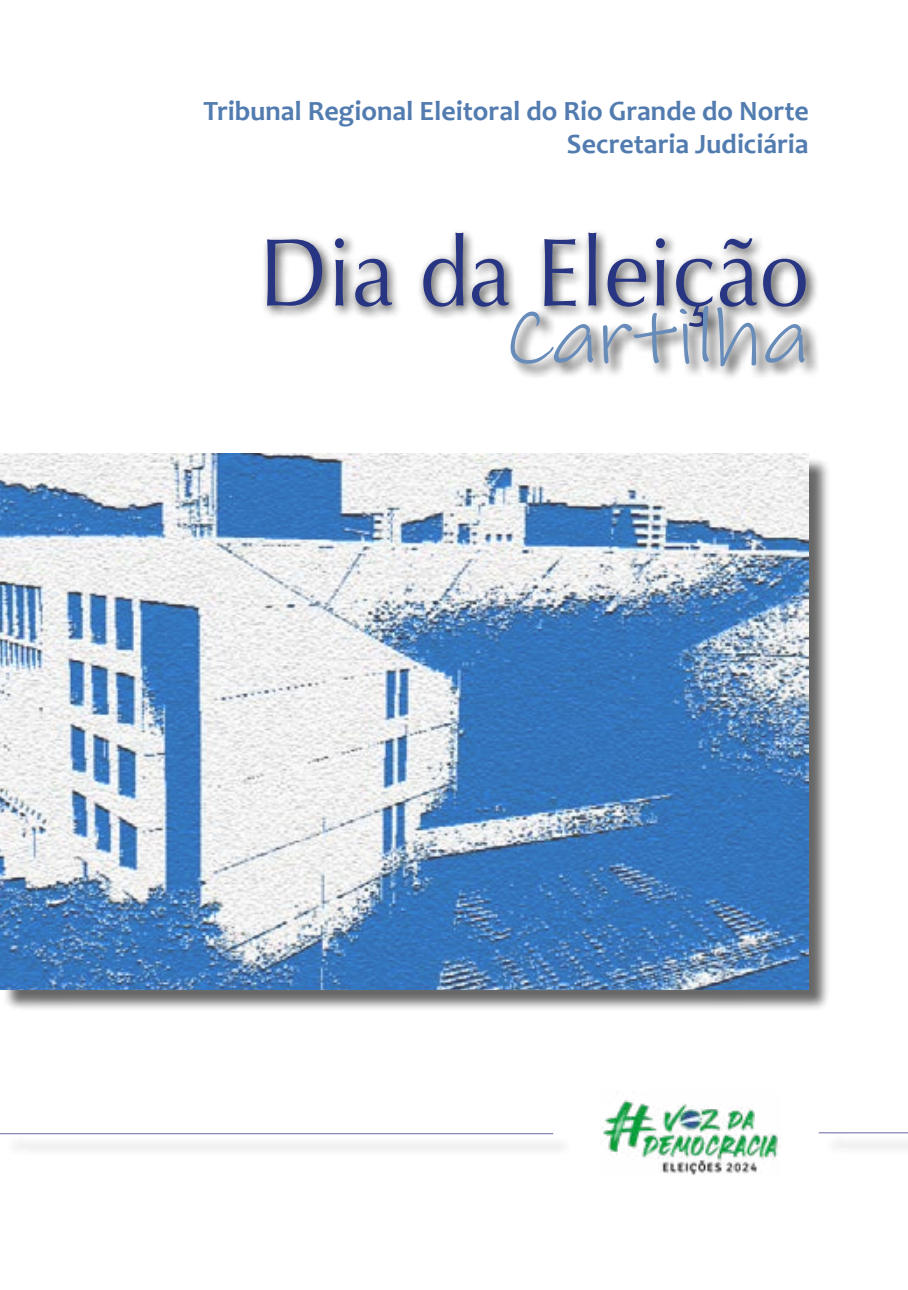
<style>
.page{position:relative;width:908px;height:1290px;background:#fff}
.page>*{position:absolute;margin:0;border:0;box-sizing:border-box;transform-origin:0 0}
.t1{font:96.25px "Optima";color:#283583;scale:.91 1}
.t2{font:78.75px "Ink Free";color:#688cba;scale:1.11 1}
.t3{font:700 28px/33.6px "Candara";color:#527cb0;text-align:right}
</style>
<div class="page">
<div style="left:3px;top:457px;width:828px;height:555px;background:#000;opacity:.75"></div>
<img style="left:0;top:454px;width:809px;height:536px">
<img style="left:602px;top:1100px;width:176px;height:75px">
<div style="left:5px;top:1136px;width:568px;height:19px;background:#f6f6f6"></div>
<hr style="left:0;top:1133px;width:553px;height:1px;background:#6565a4">
<div style="left:823px;top:1135px;width:85px;height:19px;background:#f7f7f7"></div>
<hr style="left:819px;top:1132px;width:89px;height:1px;background:#6565a4">
<div style="left:261px;top:229px;width:559px;height:110px;background:#000;opacity:.75"></div>
<div style="left:509px;top:304px;width:311px;height:79px;background:#000;opacity:.75"></div>
<p class="t3" style="left:203px;top:93px;width:607px">Tribunal Regional Eleitoral do Rio Grande do Norte<br>Secretaria Judiciária</p>
<h1 class="t1" style="left:259px;top:212px;width:605px">Dia da Eleição</h1>
<h2 class="t2" style="left:503px;top:286px;width:277px">Cartilha</h2>
</div>
